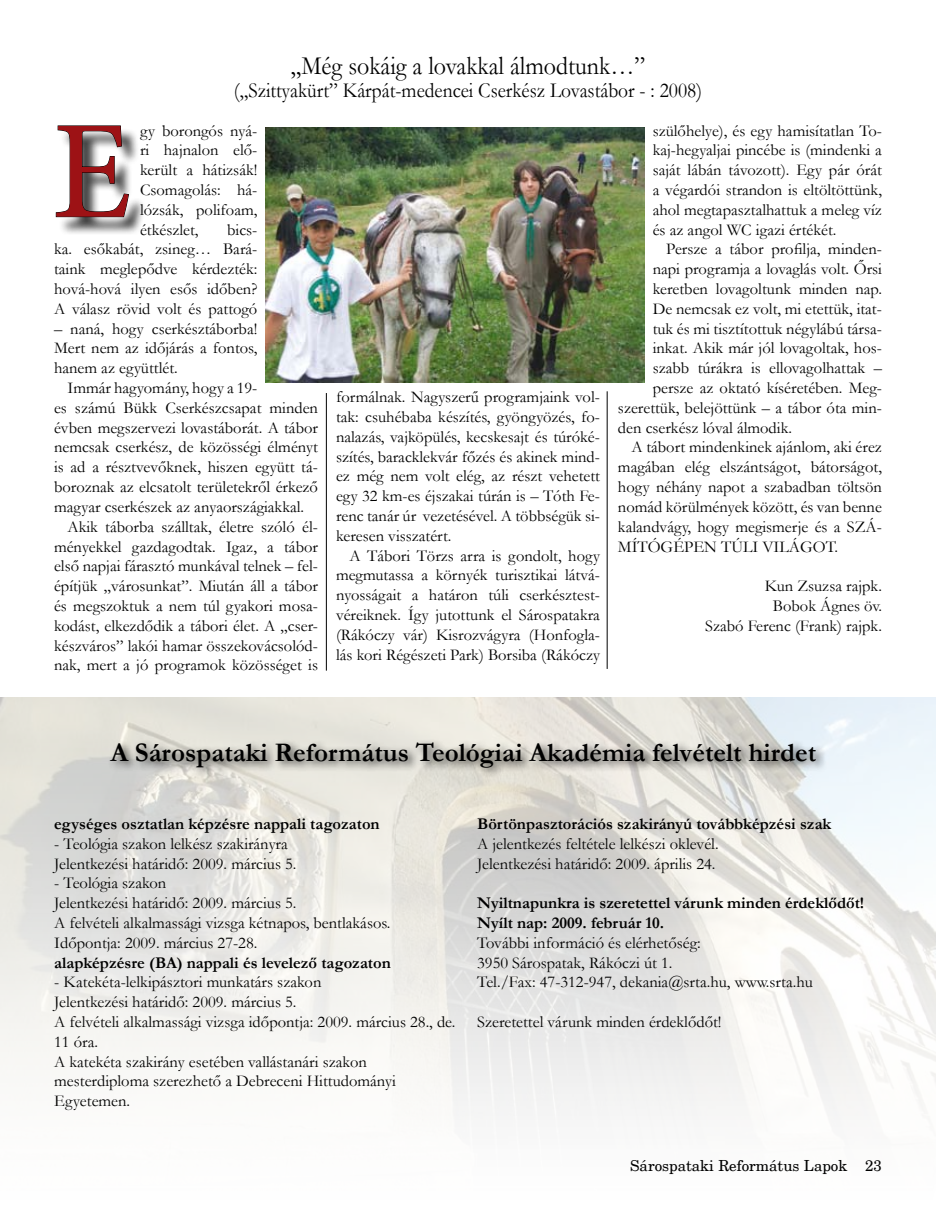
<style>
.page{position:relative;width:936px;height:1208px;background:#fff}
.page>*{position:absolute;margin:0;border:0;box-sizing:border-box;transform-origin:0 0}
.t1{font:139.5px "Minion Pro";color:#9d1215}
.t2{font:700 27px "Garamond";color:#000}
.t3{font:26.4px "Garamond";color:#000;scale:.91 1}
.t4{font:21.45px "Garamond";color:#000;scale:.91 1}
.t5{font:16.5px/19.8px "Garamond";color:#000;text-align:justify}
.t6{font:700 16.5px/19.8px "Garamond";color:#000}
.t7{font:15px "New Brunswick";color:#000}
</style>
<div class="page">
<div style="left:58px;top:128px;width:88px;height:108px;background:#000;opacity:.75"></div>
<svg style="left:56px;top:125px;width:73px;height:92px"></svg>
<img style="left:266px;top:128px;width:378px;height:255px">
<img style="left:0;top:697px;width:935px;height:419px">
<div style="left:106px;top:738px;width:720px;height:41px;background:#000;opacity:.75"></div>
<hr style="left:326px;top:393px;width:1px;height:277px;background:#000">
<hr style="left:607px;top:391px;width:1px;height:278px;background:#000">
<h3 class="t3" style="left:291px;top:48px;width:391px">„Még sokáig a lovakkal álmodtunk…”</h3>
<h3 class="t4" style="left:234px;top:76px;width:516px">(„Szittyakürt” Kárpát-medencei Cserkész Lovastábor - : 2008)</h3>
<p class="t5" style="left:140px;top:120px;width:119px">gy borongós nyá&shy;ri hajnalon elő&shy;került a hátizsák!<br>Csomagolás: há&shy;lózsák, polifoam, étkészlet,</p>
<h1 class="t1" style="left:52px;top:79px;width:81px">E</h1>
<p class="t5" style="left:54px;top:219px;width:205px;text-indent:173px">bics&shy;ka. esőkabát, zsineg… Bará&shy;taink meglepődve kérdezték: hová-hová ilyen esős időben?<br>A válasz rövid volt és pattogó</p>
<p class="t5" style="left:54px;top:318px;width:205px">– naná, hogy cserkésztáborba!<br>Mert nem az időjárás a fontos, hanem az együttlét.</p>
<p class="t5" style="left:68px;top:377px;width:191px">Immár hagyomány, hogy a 19-</p>
<p class="t5" style="left:54px;top:397px;width:265px">es számú Bükk Cserkészcsapat minden</p>
<p class="t5" style="left:54px;top:417px;width:265px">évben megszervezi lovastáborát. A tábor</p>
<p class="t5" style="left:54px;top:437px;width:265px">nemcsak cserkész, de közösségi élményt</p>
<p class="t5" style="left:54px;top:457px;width:265px">is ad a résztvevőknek, hiszen együtt tá-</p>
<p class="t5" style="left:54px;top:476px;width:265px">boroznak az elcsatolt területekről érkező</p>
<p class="t5" style="left:54px;top:496px;width:252px">magyar cserkészek az anyaországiakkal.</p>
<p class="t5" style="left:68px;top:516px;width:252px">Akik táborba szálltak, életre szóló él-</p>
<p class="t5" style="left:54px;top:536px;width:265px">ményekkel gazdagodtak. Igaz, a tábor</p>
<p class="t5" style="left:54px;top:556px;width:265px">első napjai fárasztó munkával telnek – fel-</p>
<p class="t5" style="left:54px;top:575px;width:265px">építjük „városunkat”. Miután áll a tábor</p>
<p class="t5" style="left:54px;top:595px;width:265px">és megszoktuk a nem túl gyakori mosa-</p>
<p class="t5" style="left:54px;top:615px;width:265px">kodást, elkezdődik a tábori élet. A „cser-</p>
<p class="t5" style="left:54px;top:635px;width:265px">készváros” lakói hamar összekovácsolód-</p>
<p class="t5" style="left:54px;top:655px;width:265px">nak, mert a jó programok közösséget is</p>
<p class="t5" style="left:336px;top:386px;width:265px">formálnak. Nagyszerű programjaink vol&shy;tak: csuhébaba készítés, gyöngyözés, fo&shy;nalazás, vajköpülés, kecskesajt és túróké&shy;szítés, baracklekvár főzés és akinek mind&shy;ez még nem volt elég, az részt vehetett egy 32 km-es éjszakai túrán is – Tóth Fe&shy;renc tanár úr vezetésével. A többségük si&shy;keresen visszatért.</p>
<p class="t5" style="left:336px;top:545px;width:265px;text-indent:13px">A Tábori Törzs arra is gondolt, hogy megmutassa a környék turisztikai látvá&shy;nyosságait a határon túli cserkésztest&shy;véreiknek. Így jutottunk el Sárospatakra (Rákóczy vár) Kisrozvágyra (Honfogla&shy;lás kori Régészeti Park) Borsiba (Rákóczy</p>
<p class="t5" style="left:652px;top:120px;width:231px">szülőhelye), és egy hamisítatlan To&shy;kaj-hegyaljai pincébe is (mindenki a saját lábán távozott). Egy pár órát a végardói strandon is eltöltöttünk, ahol megtapasztalhattuk a meleg víz és az angol WC igazi értékét.</p>
<p class="t5" style="left:666px;top:239px;width:217px">Persze a tábor profilja, minden-</p>
<p class="t5" style="left:652px;top:259px;width:231px">napi programja a lovaglás volt. Őrsi</p>
<p class="t5" style="left:652px;top:278px;width:231px">keretben lovagoltunk minden nap.</p>
<p class="t5" style="left:652px;top:298px;width:231px">De nemcsak ez volt, mi etettük, itat-</p>
<p class="t5" style="left:652px;top:318px;width:231px">tuk és mi tisztítottuk négylábú társa-</p>
<p class="t5" style="left:652px;top:338px;width:231px">inkat. Akik már jól lovagoltak, hos-</p>
<p class="t5" style="left:652px;top:358px;width:231px">szabb túrákra is ellovagolhattak –</p>
<p class="t5" style="left:652px;top:377px;width:231px">persze az oktató kíséretében. Meg-</p>
<p class="t5" style="left:618px;top:397px;width:265px">szerettük, belejöttünk – a tábor óta min-</p>
<p class="t5" style="left:618px;top:417px;width:175px">den cserkész lóval álmodik.</p>
<p class="t5" style="left:631px;top:437px;width:252px">A tábort mindenkinek ajánlom, aki érez</p>
<p class="t5" style="left:618px;top:457px;width:265px">magában elég elszántságot, bátorságot,</p>
<p class="t5" style="left:618px;top:476px;width:265px">hogy néhány napot a szabadban töltsön</p>
<p class="t5" style="left:618px;top:496px;width:265px">nomád körülmények között, és van benne</p>
<p class="t5" style="left:618px;top:516px;width:265px">kalandvágy, hogy megismerje és a SZÁ-</p>
<p class="t5" style="left:618px;top:536px;width:222px">MÍTÓGÉPEN TÚLI VILÁGOT.</p>
<p class="t5" style="left:705px;top:575px;width:178px;text-align:right">Kun Zsuzsa rajpk.<br>Bobok Ágnes öv.<br>Szabó Ferenc (Frank) rajpk.</p>
<h2 class="t2" style="left:110px;top:733px;width:707px">A Sárospataki Református Teológiai Akadémia felvételt hirdet</h2>
<p class="t6" style="left:54px;top:814px;width:327px">egységes osztatlan képzésre nappali tagozaton</p>
<p class="t5" style="left:54px;top:833px;width:244px">- Teológia szakon lelkész szakirányra<br>Jelentkezési határidő: 2009. március 5.</p>
<p class="t5" style="left:54px;top:872px;width:338px;text-align:left">- Teológia szakon<br>Jelentkezési határidő: 2009. március 5.<br>A felvételi alkalmassági vizsga kétnapos, bentlakásos.<br>Időpontja: 2009. március 27-28.</p>
<p class="t6" style="left:54px;top:952px;width:338px">alapképzésre (BA) nappali és levelező tagozaton</p>
<p class="t5" style="left:54px;top:971px;width:402px;text-align:left">- Katekéta-lelkipásztori munkatárs szakon<br>Jelentkezési határidő: 2009. március 5.<br>A felvételi alkalmassági vizsga időpontja: 2009. március 28., de.<br>11 óra.<br>A katekéta szakirány esetében vallástanári szakon mesterdiploma szerezhető a Debreceni Hittudományi Egyetemen.</p>
<p class="t6" style="left:477px;top:814px;width:355px">Börtönpasztorációs szakirányú továbbképzési szak</p>
<p class="t5" style="left:477px;top:833px;width:243px">A jelentkezés feltétele lelkészi oklevél.<br>Jelentkezési határidő: 2009. április 24.</p>
<p class="t6" style="left:477px;top:893px;width:388px">Nyiltnapunkra is szeretettel várunk minden érdeklődőt!<br>Nyílt nap: 2009. február 10.</p>
<p class="t5" style="left:477px;top:932px;width:337px;text-align:left">További információ és elérhetőség:<br>3950 Sárospatak, Rákóczi út 1.<br>Tel./Fax: 47-312-947, dekania@srta.hu, www.srta.hu</p>
<p class="t5" style="left:477px;top:1011px;width:246px">Szeretettel várunk minden érdeklődőt!</p>
<p class="t7" style="left:630px;top:1156px;width:253px">Sárospataki Református Lapok 23</p>
</div>
